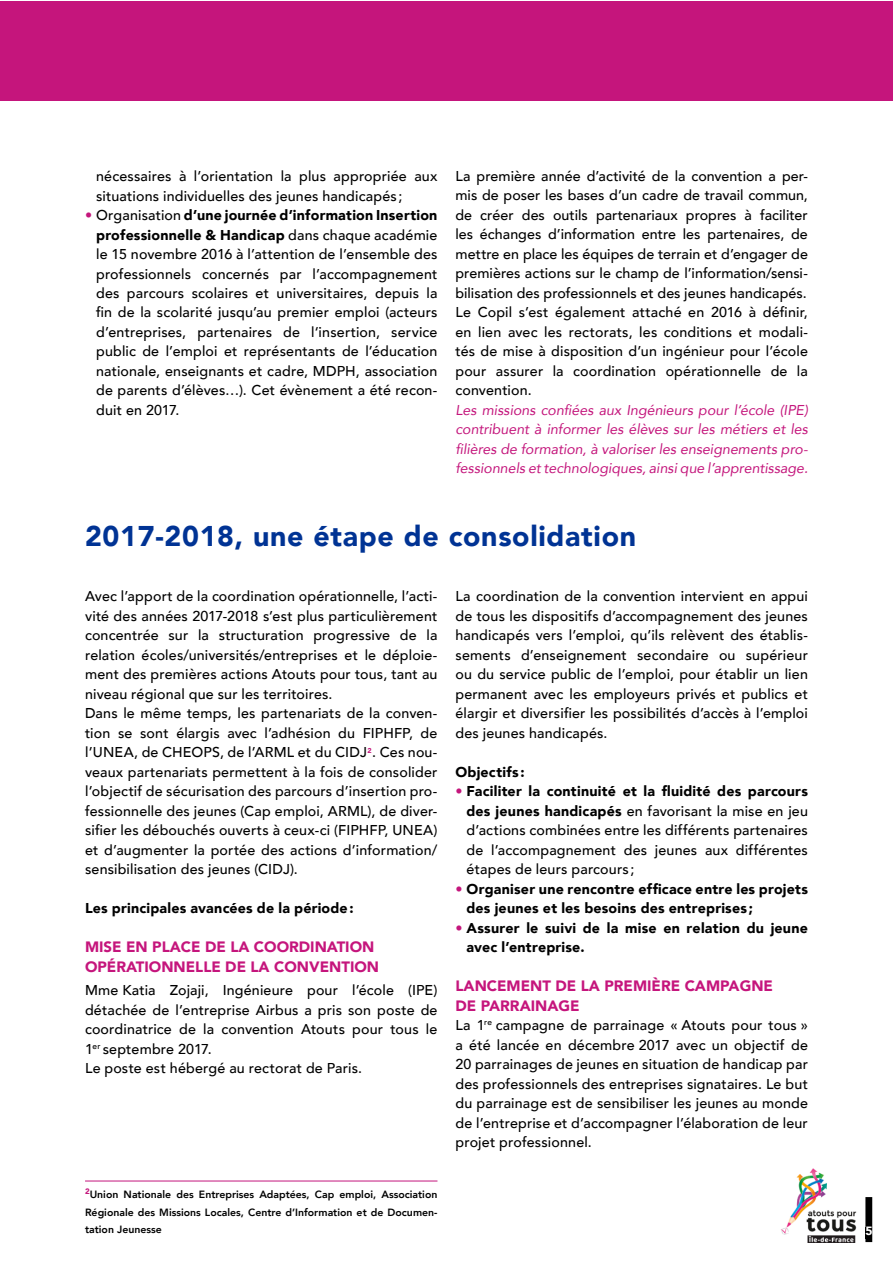
<style>
.page{position:relative;width:893px;height:1263px;background:#fff}
.page>*{position:absolute;margin:0;border:0;box-sizing:border-box;transform-origin:0 0}
.t1{font:900 28.5px "Avenir LT";letter-spacing:.025em;color:#003394}
.t2{font:900 15px/19.5px "Avenir";color:#c5157c}
.t3{font:500 14.25px/19.5px "Avenir";letter-spacing:.01em;color:#000;text-align:justify}
.t4{font:italic 14.25px/19.5px "Avenir";color:#c4167c;text-align:justify}
.t5{font:900 14.25px/19.5px "Avenir";letter-spacing:.015em;color:#000}
.t6{font:900 12px "Avenir LT";color:#fff}
.t7{font:800 10.5px/17.2px "Avenir";color:#000;text-align:justify}
.s1{color:#c4167c}
.s2{font-weight:900}
.s3{font-weight:500;color:#c4167c}
</style>
<div class="page">
<img style="left:781px;top:1168px;width:76px;height:67px">
<img style="left:805px;top:1234px;width:52px;height:8px">
<div style="left:865px;top:1197px;width:7px;height:45px;background:#000"></div>
<div style="left:0;top:1px;width:892px;height:100px;background:#c5157c"></div>
<hr style="left:85px;top:1180px;width:352px;height:1px;background:#c4167c">
<p class="t3" style="left:96px;top:167px;width:343px">nécessaires à l’orientation la plus appropriée aux situations individuelles des jeunes handicapés ;</p>
<p class="t3" style="left:96px;top:206px;width:343px;text-indent:-11px"><span class="s1">•</span> Organisation <span class="s2">d’une journée d’information Insertion professionnelle &amp; Handicap</span> dans chaque académie le 15 novembre 2016 à l’attention de l’ensemble des professionnels concernés par l’accompagnement des parcours scolaires et universitaires, depuis la fin de la scolarité jusqu’au premier emploi (acteurs d’entreprises, partenaires de l‘insertion, service public de l’emploi et représentants de l’éducation nationale, enseignants et cadre, MDPH, association de parents d’élèves…). Cet évènement a été recon&shy;duit en 2017.</p>
<p class="t3" style="left:455px;top:167px;width:354px">La première année d’activité de la convention a per&shy;mis de poser les bases d’un cadre de travail commun, de créer des outils partenariaux propres à faciliter les échanges d’information entre les partenaires, de mettre en place les équipes de terrain et d’engager de premières actions sur le champ de l’information/sensi&shy;bilisation des professionnels et des jeunes handicapés.<br>Le Copil s’est également attaché en 2016 à définir, en lien avec les rectorats, les conditions et modali&shy;tés de mise à disposition d’un ingénieur pour l’école pour assurer la coordination opérationnelle de la convention.</p>
<p class="t4" style="left:455px;top:401px;width:354px">Les missions confiées aux Ingénieurs pour l’école (IPE) contribuent à informer les élèves sur les métiers et les filières de formation, à valoriser les enseignements pro&shy;fessionnels et technologiques, ainsi que l’apprentissage.</p>
<h1 class="t1" style="left:85px;top:518px;width:553px">2017-2018, une étape de consolidation</h1>
<p class="t3" style="left:85px;top:587px;width:354px;text-align:left">Avec l’apport de la coordination opérationnelle, l’acti&shy;vité des années 2017-2018 s’est plus particulièrement concentrée sur la structuration progressive de la relation écoles/universités/entreprises et le déploie&shy;ment des premières actions Atouts pour tous, tant au niveau régional que sur les territoires.<br>Dans le même temps, les partenariats de la conven&shy;tion se sont élargis avec l’adhésion du FIPHFP, de l’UNEA, de CHEOPS, de l’ARML et du CIDJ<sup>2</sup>. Ces nou&shy;veaux partenariats permettent à la fois de consolider l’objectif de sécurisation des parcours d’insertion pro&shy;fessionnelle des jeunes (Cap emploi, ARML), de diver&shy;sifier les débouchés ouverts à ceux-ci (FIPHFP, UNEA) et d’augmenter la portée des actions d’information/ sensibilisation des jeunes (CIDJ).</p>
<p class="t5" style="left:85px;top:899px;width:270px">Les principales avancées de la période:</p>
<p class="t2" style="left:85px;top:937px;width:296px">MISE EN PLACE DE LA COORDINATION<br>OPÉRATIONNELLE DE LA CONVENTION</p>
<p class="t3" style="left:85px;top:981px;width:354px;text-align:left">Mme Katia Zojaji, Ingénieure pour l’école (IPE) détachée de l’entreprise Airbus a pris son poste de coordinatrice de la convention Atouts pour tous le 1<sup>er</sup> septembre 2017.<br>Le poste est hébergé au rectorat de Paris.</p>
<p class="t3" style="left:455px;top:587px;width:354px">La coordination de la convention intervient en appui de tous les dispositifs d’accompagnement des jeunes handicapés vers l’emploi, qu’ils relèvent des établis&shy;sements d’enseignement secondaire ou supérieur ou du service public de l’emploi, pour établir un lien permanent avec les employeurs privés et publics et élargir et diversifier les possibilités d’accès à l’emploi des jeunes handicapés.</p>
<p class="t5" style="left:455px;top:762px;width:71px">Objectifs:</p>
<p class="t3" style="left:467px;top:782px;width:343px;text-indent:-11px"><span class="s1">•</span> <span class="s2">Faciliter la continuité et la fluidité des parcours des jeunes handicapés</span> en favorisant la mise en jeu d’actions combinées entre les différents partenaires de l’accompagnement des jeunes aux différentes étapes de leurs parcours ;</p>
<p class="t5" style="left:467px;top:879px;width:343px;text-indent:-11px"><span class="s3">•</span> Organiser une rencontre efficace entre les projets des jeunes et les besoins des entreprises ;</p>
<p class="t5" style="left:467px;top:918px;width:343px;text-indent:-11px"><span class="s3">•</span> Assurer le suivi de la mise en relation du jeune avec l’entreprise.</p>
<p class="t2" style="left:455px;top:976px;width:319px">LANCEMENT DE LA PREMIÈRE CAMPAGNE<br>DE PARRAINAGE</p>
<p class="t3" style="left:455px;top:1016px;width:354px">La 1<sup>re</sup> campagne de parrainage « Atouts pour tous » a été lancée en décembre 2017 avec un objectif de 20 parrainages de jeunes en situation de handicap par des professionnels des entreprises signataires. Le but du parrainage est de sensibiliser les jeunes au monde de l’entreprise et d’accompagner l’élaboration de leur projet professionnel.</p>
<p class="t7" style="left:85px;top:1186px;width:354px"><sup>2</sup>Union Nationale des Entreprises Adaptées, Cap emploi, Association Régionale des Missions Locales, Centre d’Information et de Documen&shy;tation Jeunesse</p>
<p class="t6" style="left:865px;top:1224px;width:9px">5</p>
</div>
